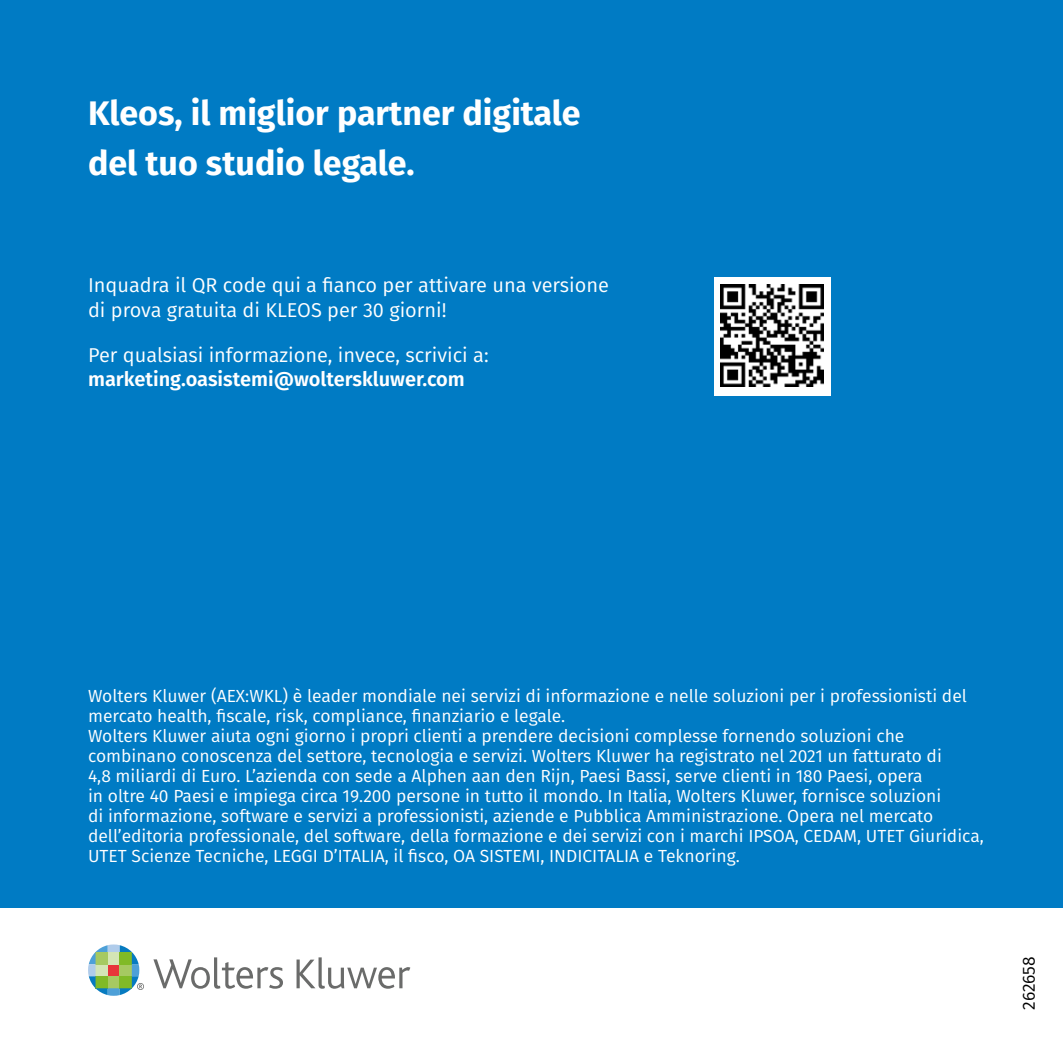
<style>
.page{position:relative;width:1063px;height:1063px;background:#fff}
.page>*{position:absolute;margin:0;border:0;box-sizing:border-box;transform-origin:0 0}
.t1{font:700 34px/50px "Fira Sans";color:#fff}
.t2{font:20px/24.8px "Fira Sans";color:#fff}
.t3{font:600 20px "Fira Sans";color:#fff}
.t4{font:17.5px/20px "Fira Sans";color:#fff}
.t5{font:17.5px "Fira Sans";color:#000}
</style>
<div class="page">
<div style="left:0;top:0;width:1063px;height:907px;background:#007bc4"></div>
<svg style="left:153px;top:957px;width:130px;height:32px"></svg>
<svg style="left:297px;top:957px;width:113px;height:32px"></svg>
<div style="left:137px;top:983px;width:7px;height:7px;background:#8e8e8e;border-radius:50%"></div>
<svg style="left:88px;top:944px;width:55px;height:52px"></svg>
<div style="left:714px;top:277px;width:117px;height:119px;background:#fff"></div>
<img style="left:720px;top:284px;width:103px;height:103px">
<h1 class="t1" style="left:88px;top:86px;width:494px">Kleos, il miglior partner digitale del tuo studio legale.</h1>
<p class="t2" style="left:88px;top:272px;width:522px">Inquadra il QR code qui a fianco per attivare una versione di prova gratuita di KLEOS per 30 giorni!</p>
<p class="t2" style="left:88px;top:342px;width:402px">Per qualsiasi informazione, invece, scrivici a:</p>
<p class="t3" style="left:88px;top:363px;width:378px">marketing.oasistemi@wolterskluwer.com</p>
<p class="t4" style="left:88px;top:685px;width:897px">Wolters Kluwer (AEX:WKL) è leader mondiale nei servizi di informazione e nelle soluzioni per i professionisti del mercato health, fiscale, risk, compliance, finanziario e legale.<br>Wolters Kluwer aiuta ogni giorno i propri clienti a prendere decisioni complesse fornendo soluzioni che combinano conoscenza del settore, tecnologia e servizi. Wolters Kluwer ha registrato nel 2021 un fatturato di<br>4,8 miliardi di Euro. L’azienda con sede a Alphen aan den Rijn, Paesi Bassi, serve clienti in 180 Paesi, opera<br>in oltre 40 Paesi e impiega circa 19.200 persone in tutto il mondo. In Italia, Wolters Kluwer, fornisce soluzioni<br>di informazione, software e servizi a professionisti, aziende e Pubblica Amministrazione. Opera nel mercato dell’editoria professionale, del software, della formazione e dei servizi con i marchi IPSOA, CEDAM, UTET Giuridica, UTET Scienze Tecniche, LEGGI D’ITALIA, il fisco, OA SISTEMI, INDICITALIA e Teknoring.</p>
<p class="t5" style="left:1016px;top:1010px;width:55px;rotate:-90deg">262658</p>
</div>
